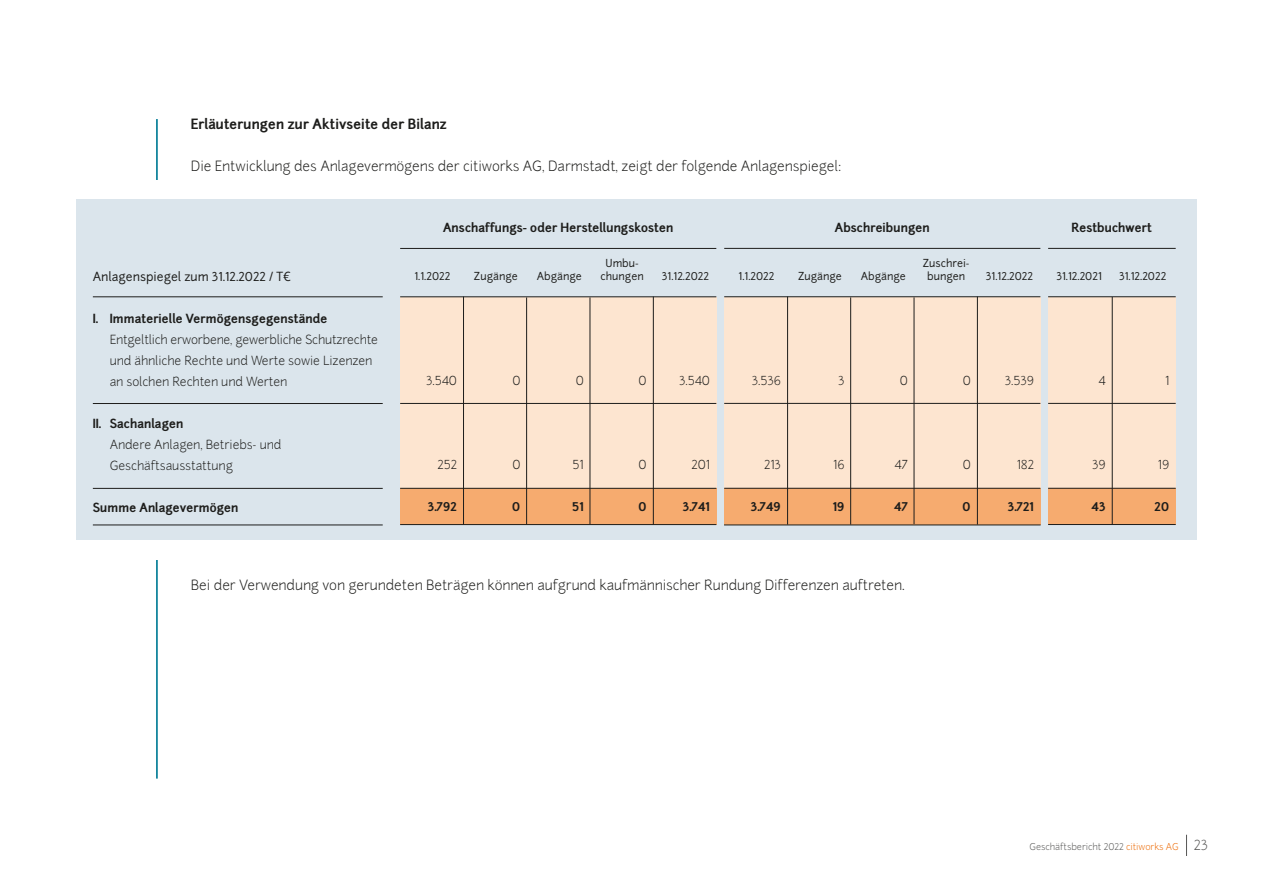
<style>
.page{position:relative;width:1263px;height:893px;background:#fff}
.page>*{position:absolute;margin:0;border:0;box-sizing:border-box;transform-origin:0 0}
.t1{font:300 13.5px "Junction";color:#1d1d1b}
.t2{font:700 13.5px "Junction";color:#1d1d1b}
.t3{font:300 12px/21px "Junction";color:#1d1d1b}
.t4{font:700 12px "Junction";color:#1d1d1b}
.t5{font:12px "Junction";color:#1d1d1b}
.t6{font:10.5px "Junction";color:#1d1d1b}
.t7{font:300 9px "Junction";color:#575756}
.s1{color:#ed6b06}
.s2{font-size:13.5px}
</style>
<div class="page">
<svg style="left:1186px;top:835px;width:1px;height:21px"></svg>
<hr style="left:156px;top:119px;width:2px;height:660px;background:#14859d">
<div style="left:144px;top:180px;width:25px;height:380px;background:#fff"></div>
<div style="left:77px;top:200px;width:1120px;height:340px;background:#dbe5ec"></div>
<div style="left:400px;top:297px;width:316px;height:191px;background:#fde5d0"></div>
<div style="left:400px;top:489px;width:316px;height:36px;background:#f6ab6f"></div>
<hr style="left:93px;top:296px;width:290px;height:1px;background:#1d1d1b">
<hr style="left:93px;top:488px;width:290px;height:1px;background:#1d1d1b">
<hr style="left:400px;top:488px;width:316px;height:1px;background:#1d1d1b">
<hr style="left:93px;top:525px;width:290px;height:1px;background:#1d1d1b">
<hr style="left:400px;top:524px;width:316px;height:1px;background:#1d1d1b">
<hr style="left:400px;top:296px;width:316px;height:1px;background:#1d1d1b">
<hr style="left:93px;top:403px;width:290px;height:1px;background:#1d1d1b">
<hr style="left:400px;top:403px;width:316px;height:1px;background:#1d1d1b">
<hr style="left:463px;top:297px;width:1px;height:228px;background:#1d1d1b">
<hr style="left:526px;top:297px;width:1px;height:227px;background:#1d1d1b">
<hr style="left:400px;top:248px;width:316px;height:1px;background:#1d1d1b">
<div style="left:1048px;top:297px;width:127px;height:192px;background:#fde5d0"></div>
<div style="left:1048px;top:489px;width:128px;height:36px;background:#f6ab6f"></div>
<hr style="left:1048px;top:488px;width:128px;height:1px;background:#1d1d1b">
<hr style="left:1048px;top:524px;width:128px;height:1px;background:#1d1d1b">
<hr style="left:1048px;top:296px;width:128px;height:1px;background:#1d1d1b">
<hr style="left:1048px;top:403px;width:128px;height:1px;background:#1d1d1b">
<hr style="left:1112px;top:297px;width:1px;height:227px;background:#1d1d1b">
<hr style="left:1048px;top:248px;width:128px;height:1px;background:#1d1d1b">
<hr style="left:590px;top:297px;width:1px;height:227px;background:#1d1d1b">
<hr style="left:653px;top:297px;width:1px;height:228px;background:#1d1d1b">
<div style="left:724px;top:297px;width:316px;height:191px;background:#fde5d0"></div>
<div style="left:724px;top:489px;width:316px;height:36px;background:#f6ab6f"></div>
<hr style="left:724px;top:488px;width:316px;height:1px;background:#1d1d1b">
<hr style="left:724px;top:296px;width:316px;height:1px;background:#1d1d1b">
<hr style="left:724px;top:403px;width:316px;height:1px;background:#1d1d1b">
<hr style="left:787px;top:297px;width:1px;height:227px;background:#1d1d1b">
<hr style="left:850px;top:297px;width:1px;height:227px;background:#1d1d1b">
<hr style="left:724px;top:248px;width:316px;height:1px;background:#1d1d1b">
<hr style="left:914px;top:297px;width:1px;height:227px;background:#1d1d1b">
<hr style="left:977px;top:297px;width:1px;height:227px;background:#1d1d1b">
<hr style="left:724px;top:525px;width:317px;height:1px;background:#1d1d1b">
<p class="t2" style="left:191px;top:116px;width:258px">Erläuterungen zur Aktivseite der Bilanz</p>
<p class="t1" style="left:191px;top:158px;width:652px">Die Entwicklung des Anlagevermögens der citiworks AG, Darmstadt, zeigt der folgende Anlagenspiegel:</p>
<p class="t4" style="left:443px;top:219px;width:232px">Anschaffungs- oder Herstellungskosten</p>
<p class="t4" style="left:835px;top:219px;width:97px">Abschreibungen</p>
<p class="t4" style="left:1071px;top:219px;width:82px">Restbuchwert</p>
<p class="t5" style="left:93px;top:269px;width:200px">Anlagenspiegel zum 31.12.2022 / T€</p>
<p class="t4" style="left:93px;top:311px;width:236px">I. Immaterielle Vermögensgegenstände</p>
<p class="t3" style="left:110px;top:329px;width:270px">Entgeltlich erworbene, gewerbliche Schutzrechte und ähnliche Rechte und Werte sowie Lizenzen</p>
<p class="t3" style="left:110px;top:371px;width:179px">an solchen Rechten und Werten</p>
<p class="t4" style="left:93px;top:416px;width:92px">II. Sachanlagen</p>
<p class="t3" style="left:110px;top:434px;width:173px">Andere Anlagen, Betriebs- und</p>
<p class="t3" style="left:110px;top:455px;width:125px">Geschäftsausstattung</p>
<p class="t4" style="left:93px;top:500px;width:147px">Summe Anlagevermögen</p>
<p class="t6" style="left:414px;top:269px;width:37px">1.1.2022</p>
<p class="t6" style="left:474px;top:269px;width:45px">Zugänge</p>
<p class="t6" style="left:537px;top:269px;width:47px">Abgänge</p>
<p class="t6" style="left:605px;top:256px;width:35px">Umbu-</p>
<p class="t6" style="left:600px;top:270px;width:45px">chungen</p>
<p class="t6" style="left:662px;top:269px;width:49px">31.12.2022</p>
<p class="t6" style="left:738px;top:269px;width:37px">1.1.2022</p>
<p class="t6" style="left:798px;top:269px;width:45px">Zugänge</p>
<p class="t6" style="left:861px;top:269px;width:47px">Abgänge</p>
<p class="t6" style="left:923px;top:256px;width:48px">Zuschrei-</p>
<p class="t6" style="left:927px;top:270px;width:40px">bungen</p>
<p class="t6" style="left:986px;top:269px;width:49px">31.12.2022</p>
<p class="t6" style="left:1056px;top:269px;width:47px">31.12.2021</p>
<p class="t6" style="left:1119px;top:269px;width:49px">31.12.2022</p>
<p class="t3" style="left:426px;top:370px;width:32px">3.540</p>
<p class="t3" style="left:437px;top:454px;width:21px">252</p>
<p class="t4" style="left:428px;top:499px;width:31px">3.792</p>
<p class="t3" style="left:512px;top:370px;width:9px">0</p>
<p class="t3" style="left:512px;top:454px;width:9px">0</p>
<p class="t4" style="left:512px;top:499px;width:10px">0</p>
<p class="t3" style="left:576px;top:370px;width:9px">0</p>
<p class="t3" style="left:573px;top:454px;width:13px">51</p>
<p class="t4" style="left:572px;top:499px;width:13px">51</p>
<p class="t3" style="left:639px;top:370px;width:9px">0</p>
<p class="t3" style="left:639px;top:454px;width:9px">0</p>
<p class="t4" style="left:638px;top:499px;width:10px">0</p>
<p class="t3" style="left:679px;top:370px;width:32px">3.540</p>
<p class="t3" style="left:691px;top:454px;width:20px">201</p>
<p class="t4" style="left:683px;top:499px;width:29px">3.741</p>
<p class="t3" style="left:752px;top:370px;width:31px">3.536</p>
<p class="t3" style="left:764px;top:454px;width:18px">213</p>
<p class="t4" style="left:751px;top:499px;width:32px">3.749</p>
<p class="t3" style="left:838px;top:370px;width:8px">3</p>
<p class="t3" style="left:833px;top:454px;width:13px">16</p>
<p class="t4" style="left:833px;top:499px;width:13px">19</p>
<p class="t3" style="left:900px;top:370px;width:9px">0</p>
<p class="t3" style="left:895px;top:454px;width:15px">47</p>
<p class="t4" style="left:894px;top:499px;width:15px">47</p>
<p class="t3" style="left:963px;top:370px;width:9px">0</p>
<p class="t3" style="left:963px;top:454px;width:9px">0</p>
<p class="t4" style="left:962px;top:499px;width:10px">0</p>
<p class="t3" style="left:1005px;top:370px;width:31px">3.539</p>
<p class="t3" style="left:1017px;top:454px;width:19px">182</p>
<p class="t4" style="left:1008px;top:499px;width:28px">3.721</p>
<p class="t3" style="left:1098px;top:370px;width:9px">4</p>
<p class="t3" style="left:1092px;top:454px;width:15px">39</p>
<p class="t4" style="left:1091px;top:499px;width:16px">43</p>
<p class="t3" style="left:1165px;top:370px;width:6px">1</p>
<p class="t3" style="left:1158px;top:454px;width:13px">19</p>
<p class="t4" style="left:1154px;top:499px;width:16px">20</p>
<p class="t1" style="left:191px;top:576px;width:715px">Bei der Verwendung von gerundeten Beträgen können aufgrund kaufmännischer Rundung Differenzen auftreten.</p>
<p class="t7" style="left:1029px;top:841px;width:180px">Geschäftsbericht 2022 <span class="s1">citiworks AG</span> <span class="s2">23</span></p>
</div>
